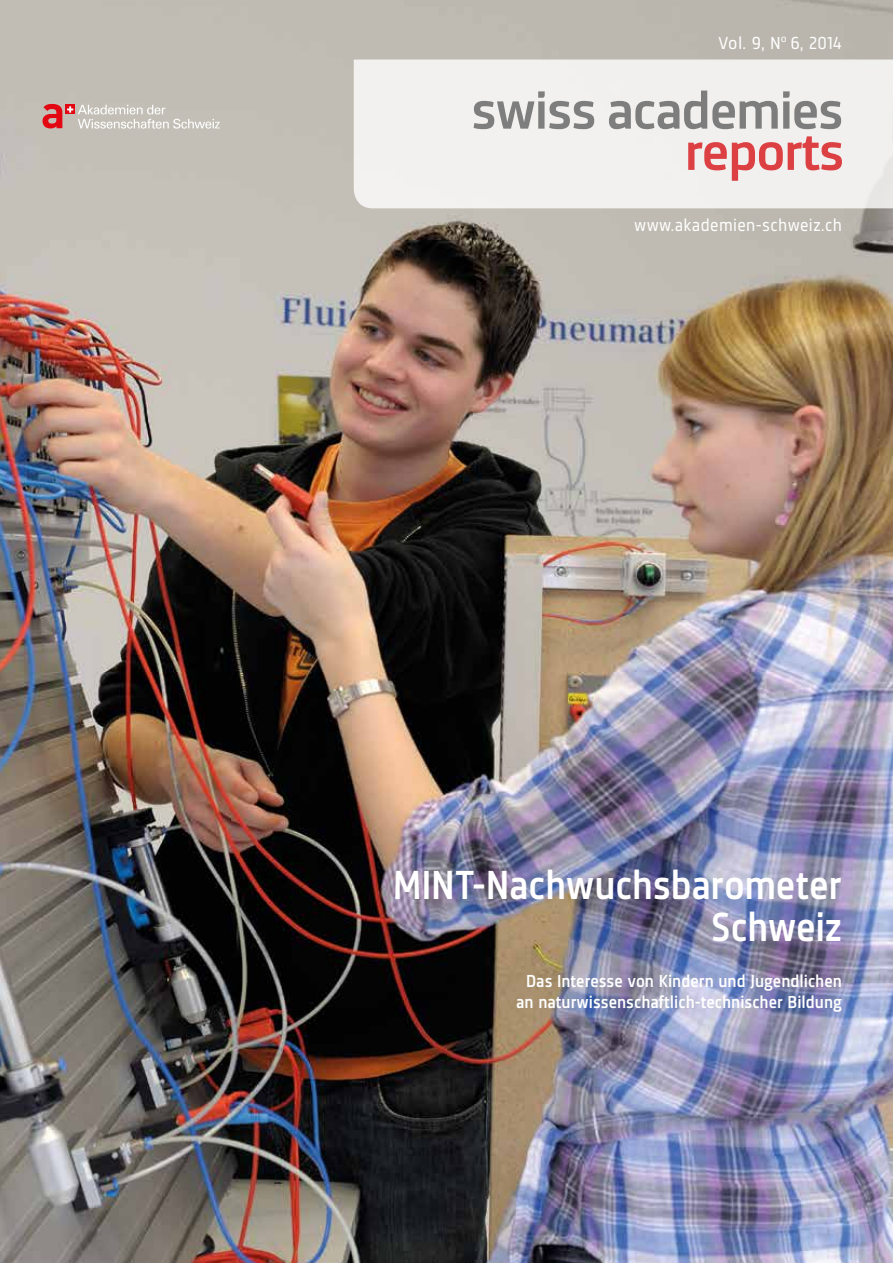
<style>
.page{position:relative;width:893px;height:1263px;background:#fff}
.page>*{position:absolute;margin:0;border:0;box-sizing:border-box;transform-origin:0 0}
.t1{font:500 42px/42px "Sinews Sans Pro";letter-spacing:-.01em;color:#fff;text-align:right}
.t2{font:500 18px/21.6px "Sinews Sans Pro";color:#fff;text-align:center}
.t3{font:18px "Sinews Sans Pro";letter-spacing:.02em;color:#fff}
.t4{font:18px "Sinews Sans Pro";letter-spacing:.02em;color:#fff;scale:1.05 1}
</style>
<div class="page">
<img style="left:0;top:0;width:893px;height:1263px">
<svg style="left:43px;top:104px;width:177px;height:25px"></svg>
<div style="left:354px;top:60px;width:539px;height:148px;background:#f2f1ef"></div>
<svg style="left:688px;top:136px;width:154px;height:45px"></svg>
<svg style="left:474px;top:91px;width:120px;height:38px"></svg>
<svg style="left:609px;top:91px;width:232px;height:38px"></svg>
<p class="t4" style="left:718px;top:33px;width:119px">Vol. 9, N<sup>o</sup> 6, 2014</p>
<p class="t3" style="left:634px;top:215px;width:209px">www.akademien-schweiz.ch</p>
<h1 class="t1" style="left:393px;top:864px;width:451px">MINT-Nachwuchsbarometer<br>Schweiz</h1>
<p class="t2" style="left:516px;top:970px;width:327px">Das Interesse von Kindern und Jugendlichen an naturwissenschaftlich-technischer Bildung</p>
</div>
